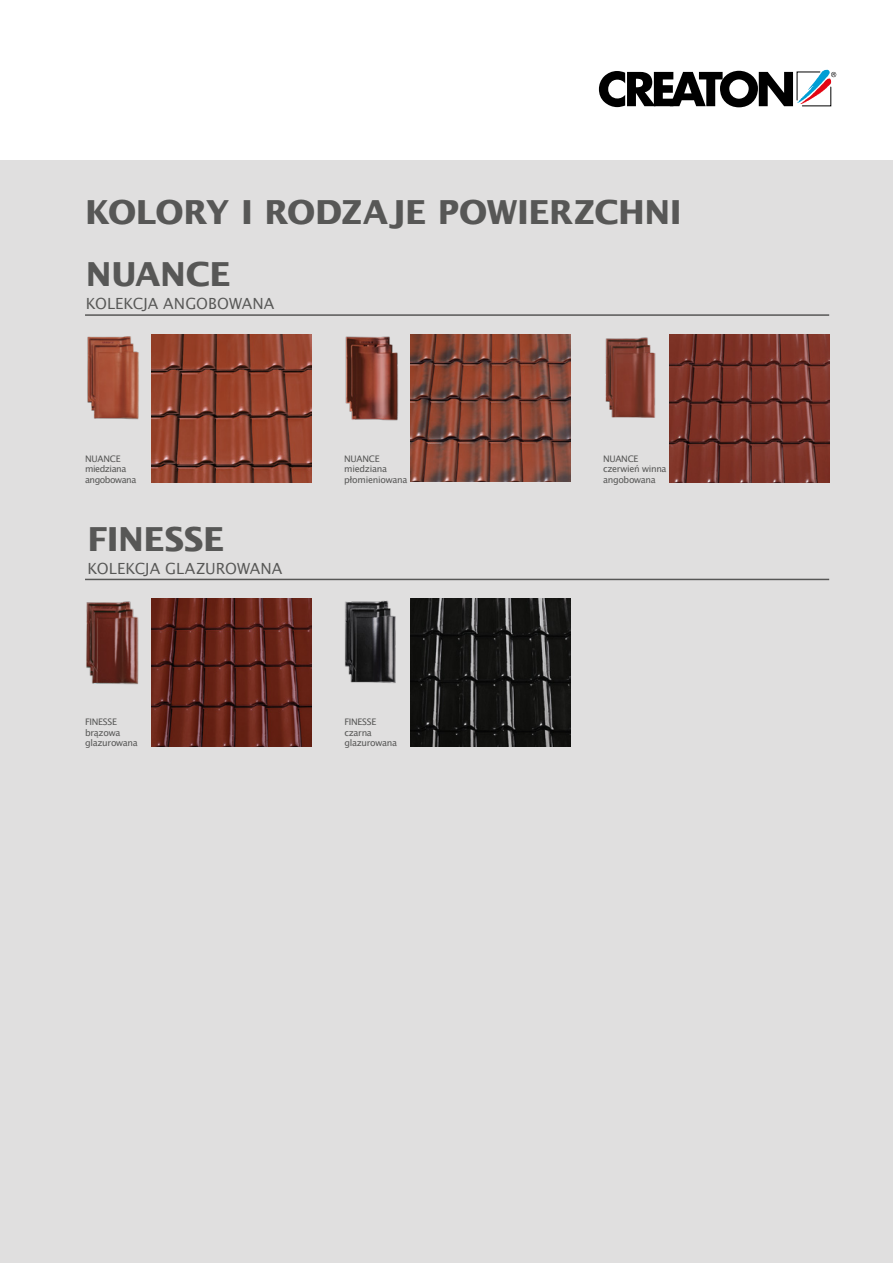
<style>
.page{position:relative;width:893px;height:1263px;background:#fff}
.page>*{position:absolute;margin:0;border:0;box-sizing:border-box;transform-origin:0 0}
.t1{font:700 33px "Lucida Sans CE";letter-spacing:-.015em;color:#575756}
.t2{font:15.3px "Lucida Sans CE";letter-spacing:.005em;color:#575756}
.t3{font:9px/10.5px "Lucida San Rom";letter-spacing:-.03em;color:#575756}
.t4{font:9px/10.5px "Lucida San Rom";letter-spacing:-.05em;color:#575756}
</style>
<div class="page">
<div style="left:0;top:160px;width:893px;height:1103px;background:#e0dfdf"></div>
<svg style="left:599px;top:70px;width:237px;height:37px"></svg>
<img style="left:86px;top:601px;width:53px;height:84px">
<img style="left:346px;top:337px;width:52px;height:83px">
<img style="left:411px;top:334px;width:160px;height:148px">
<img style="left:151px;top:598px;width:160px;height:148px">
<img style="left:152px;top:335px;width:160px;height:147px">
<img style="left:87px;top:336px;width:52px;height:84px">
<img style="left:345px;top:600px;width:51px;height:83px">
<img style="left:410px;top:598px;width:160px;height:148px">
<img style="left:669px;top:335px;width:160px;height:147px">
<img style="left:605px;top:337px;width:51px;height:81px">
<hr style="left:85px;top:579px;width:744px;height:1px;background:#575756">
<hr style="left:85px;top:314px;width:744px;height:2px;background:#575756">
<h1 class="t1" style="left:85px;top:192px;width:598px">KOLORY I RODZAJE POWIERZCHNI</h1>
<h1 class="t1" style="left:86px;top:254px;width:147px">NUANCE</h1>
<h2 class="t2" style="left:86px;top:294px;width:190px">KOLEKCJA ANGOBOWANA</h2>
<p class="t4" style="left:85px;top:454px;width:53px">NUANCE miedziana angobowana</p>
<h1 class="t1" style="left:88px;top:519px;width:138px">FINESSE</h1>
<h2 class="t2" style="left:88px;top:559px;width:196px">KOLEKCJA GLAZUROWANA</h2>
<p class="t3" style="left:85px;top:717px;width:54px">FINESSE brązowa glazurowana</p>
<p class="t3" style="left:344px;top:453px;width:65px">NUANCE miedziana płomieniowana</p>
<p class="t3" style="left:344px;top:717px;width:54px">FINESSE czarna glazurowana</p>
<p class="t3" style="left:603px;top:454px;width:65px">NUANCE czerwień winna angobowana</p>
</div>
